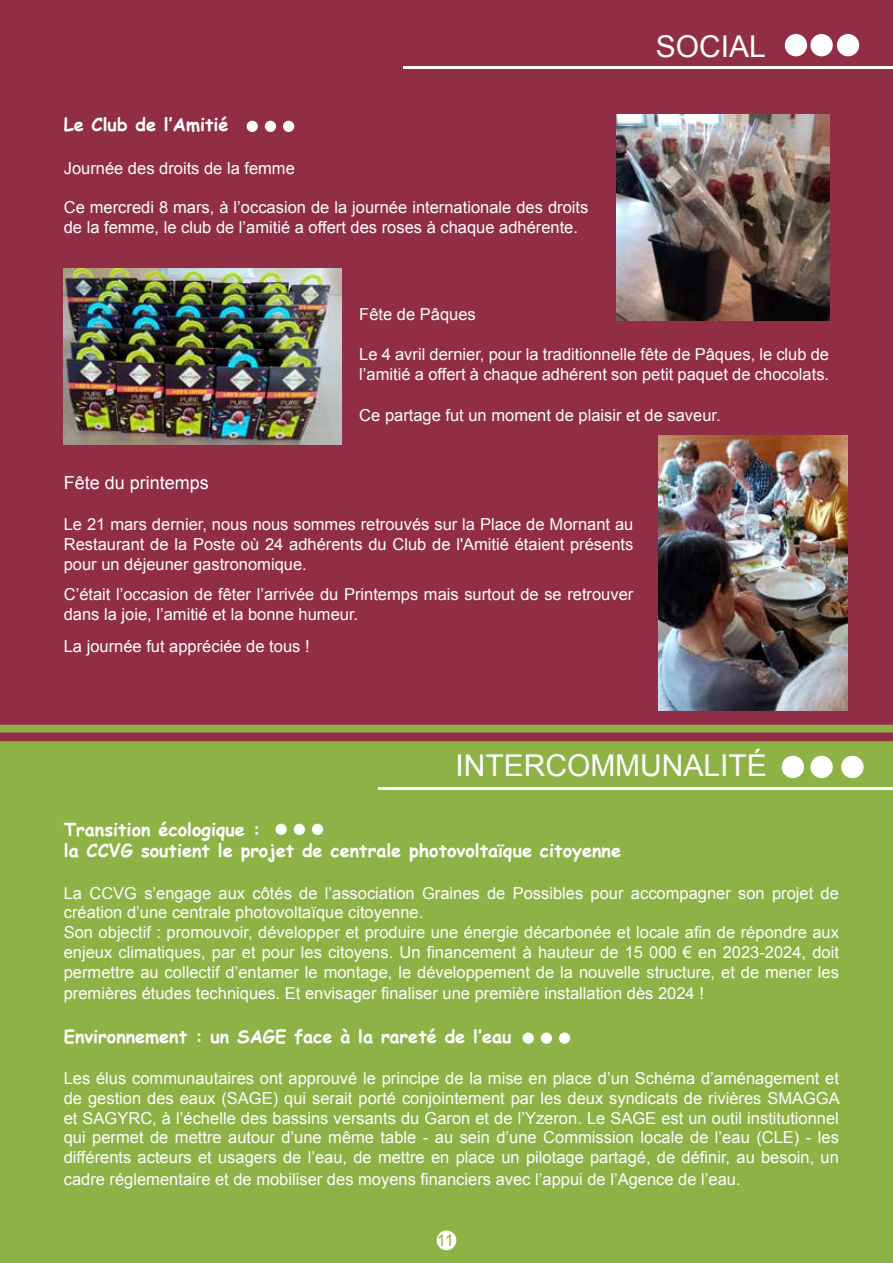
<style>
.page{position:relative;width:893px;height:1263px;background:#fff}
.page>*{position:absolute;margin:0;border:0;box-sizing:border-box;transform-origin:0 0}
.t1{font:30px "Arial";color:#fff}
.t2{font:700 18px/21.6px "Comic Sans MS";color:#fff}
.t3{font:18px "Arial";color:#fff}
.t4{font:16.5px/19.8px "Arial";color:#fff}
.t5{font:16.5px "Arial";color:#8db246}
</style>
<div class="page">
<div style="left:0;top:732px;width:893px;height:531px;background:#8db246"></div>
<div style="left:0;top:0;width:893px;height:732px;background:#912e45"></div>
<hr style="left:404px;top:67px;width:489px;height:2px;background:#fff">
<div style="left:785px;top:34px;width:22px;height:22px;background:#fff;border-radius:50%"></div>
<div style="left:837px;top:34px;width:22px;height:22px;background:#fff;border-radius:50%"></div>
<div style="left:810px;top:34px;width:23px;height:22px;background:#fff;border-radius:50%"></div>
<div style="left:247px;top:121px;width:11px;height:11px;background:#fff;border-radius:50%"></div>
<div style="left:283px;top:121px;width:11px;height:11px;background:#fff;border-radius:50%"></div>
<div style="left:265px;top:121px;width:11px;height:11px;background:#fff;border-radius:50%"></div>
<img style="left:617px;top:115px;width:212px;height:206px">
<img style="left:64px;top:268px;width:278px;height:176px">
<img style="left:659px;top:436px;width:188px;height:275px">
<div style="left:437px;top:1230px;width:19px;height:20px;background:#fff;border-radius:50%"></div>
<div style="left:523px;top:1032px;width:11px;height:12px;background:#fff;border-radius:50%"></div>
<div style="left:559px;top:1032px;width:11px;height:12px;background:#fff;border-radius:50%"></div>
<div style="left:541px;top:1032px;width:11px;height:12px;background:#fff;border-radius:50%"></div>
<hr style="left:379px;top:787px;width:514px;height:2px;background:#fff">
<div style="left:782px;top:756px;width:22px;height:22px;background:#fff;border-radius:50%"></div>
<div style="left:841px;top:756px;width:22px;height:22px;background:#fff;border-radius:50%"></div>
<div style="left:810px;top:756px;width:23px;height:22px;background:#fff;border-radius:50%"></div>
<div style="left:276px;top:824px;width:11px;height:11px;background:#fff;border-radius:50%"></div>
<div style="left:312px;top:824px;width:11px;height:11px;background:#fff;border-radius:50%"></div>
<div style="left:294px;top:824px;width:11px;height:11px;background:#fff;border-radius:50%"></div>
<p class="t2" style="left:64px;top:113px;width:166px">Le Club de l’Amitié</p>
<p class="t4" style="left:64px;top:158px;width:233px">Journée des droits de la femme</p>
<p class="t4" style="left:64px;top:198px;width:526px">Ce mercredi 8 mars, à l’occasion de la journée internationale des droits de la femme, le club de l’amitié a offert des roses à chaque adhérente.</p>
<h1 class="t1" style="left:656px;top:27px;width:112px">SOCIAL</h1>
<p class="t4" style="left:359px;top:305px;width:118px">Fête de Pâques</p>
<p class="t4" style="left:359px;top:344px;width:471px">Le 4 avril dernier, pour la traditionnelle fête de Pâques, le club de l’amitié a offert à chaque adhérent son petit paquet de chocolats.</p>
<p class="t4" style="left:359px;top:405px;width:363px">Ce partage fut un moment de plaisir et de saveur.</p>
<p class="t3" style="left:64px;top:470px;width:147px">Fête du printemps</p>
<p class="t4" style="left:64px;top:514px;width:571px;text-align:justify">Le 21 mars dernier, nous nous sommes retrouvés sur la Place de Mornant au Restaurant de la Poste où 24 adhérents du Club de l'Amitié étaient présents pour un déjeuner gastronomique.</p>
<p class="t4" style="left:64px;top:585px;width:571px">C’était l’occasion de fêter l’arrivée du Printemps mais surtout de se retrouver dans la joie, l’amitié et la bonne humeur.</p>
<p class="t4" style="left:64px;top:637px;width:247px">La journée fut appréciée de tous !</p>
<h1 class="t1" style="left:456px;top:746px;width:313px">INTERCOMMUNALITÉ</h1>
<p class="t2" style="left:64px;top:817px;width:559px">Transition écologique :<br>la CCVG soutient le projet de centrale photovoltaïque citoyenne</p>
<p class="t4" style="left:64px;top:883px;width:777px">La CCVG s’engage aux côtés de l’association Graines de Possibles pour accompagner son projet de création d’une centrale photovoltaïque citoyenne.<br>Son objectif : promouvoir, développer et produire une énergie décarbonée et locale afin de répondre aux enjeux climatiques, par et pour les citoyens. Un financement à hauteur de 15 000 € en 2023-2024, doit permettre au collectif d’entamer le montage, le développement de la nouvelle structure, et de mener les</p>
<p class="t4" style="left:64px;top:984px;width:642px">premières études techniques. Et envisager finaliser une première installation dès 2024 !</p>
<p class="t2" style="left:64px;top:1024px;width:449px">Environnement : un SAGE face à la rareté de l’eau</p>
<p class="t4" style="left:64px;top:1068px;width:777px;text-align:justify">Les élus communautaires ont approuvé le principe de la mise en place d’un Schéma d’aménagement et de gestion des eaux (SAGE) qui serait porté conjointement par les deux syndicats de rivières SMAGGA et SAGYRC, à l’échelle des bassins versants du Garon et de l’Yzeron. Le SAGE est un outil institutionnel qui permet de mettre autour d’une même table - au sein d’une Commission locale de l’eau (CLE) - les différents acteurs et usagers de l’eau, de mettre en place un pilotage partagé, de définir, au besoin, un</p>
<p class="t4" style="left:64px;top:1169px;width:678px">cadre réglementaire et de mobiliser des moyens financiers avec l’appui de l’Agence de l’eau.</p>
<p class="t5" style="left:437px;top:1229px;width:19px">11</p>
</div>
